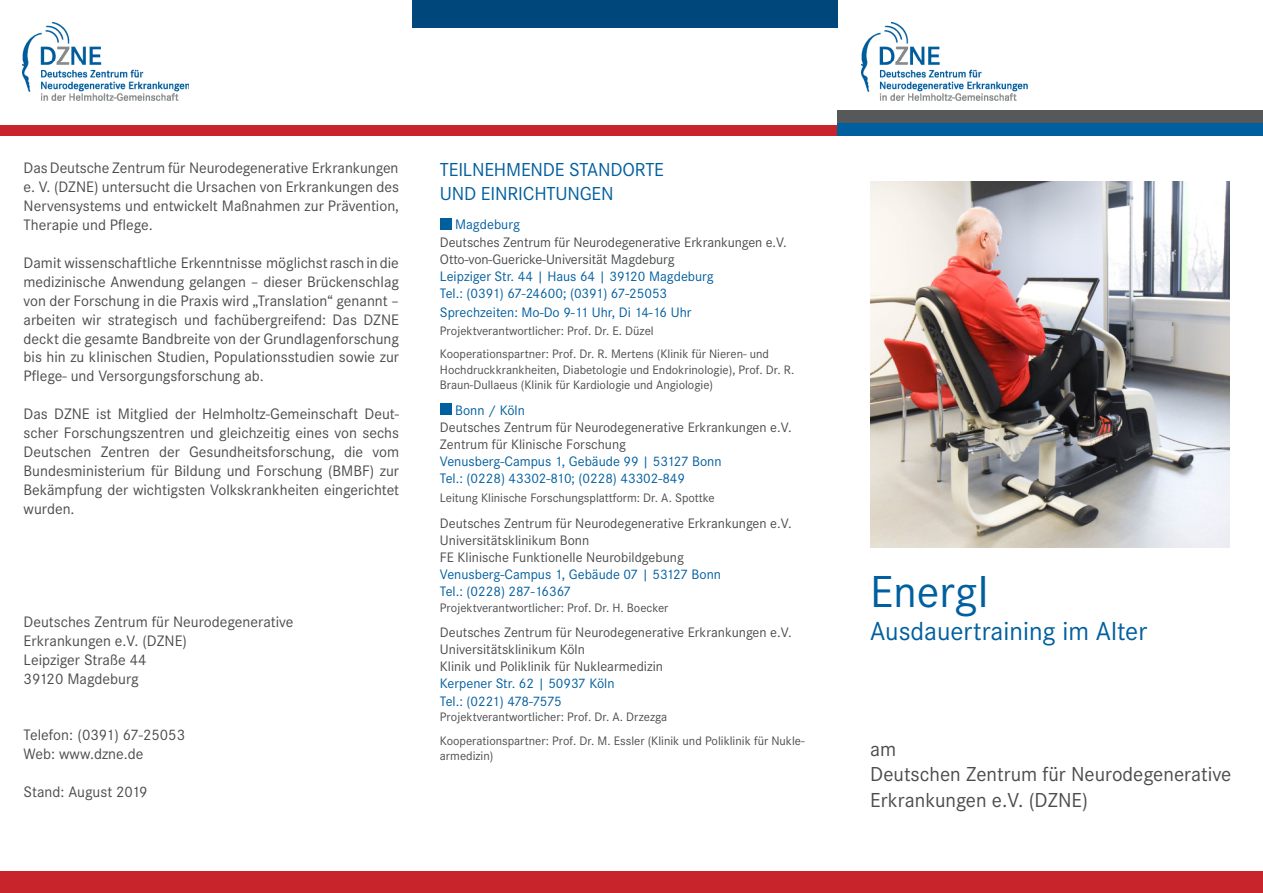
<style>
.page{position:relative;width:1263px;height:893px;background:#fff}
.page>*{position:absolute;margin:0;border:0;box-sizing:border-box;transform-origin:0 0}
.t1{font:46.5px "Corporate S";color:#005f9f}
.t2{font:27px "Corporate S";color:#005f9f}
.t3{font:21px/25.2px "Corporate S";color:#4b4c4d}
.t4{font:19.5px/23.4px "Corporate S";letter-spacing:-.01em;color:#005f9f}
.t5{font:15.75px/18.9px "Corporate S";color:#4b4c4d;text-align:justify}
.t6{font:14.25px "Corporate S";color:#4b4c4d}
.t7{font:14.25px/17.1px "Corporate S";color:#005f9f}
.t8{font:12.75px/15.3px "Corporate S";color:#4b4c4d}
</style>
<div class="page">
<div style="left:440px;top:218px;width:12px;height:11px;background:#005f9f"></div>
<div style="left:440px;top:403px;width:12px;height:12px;background:#005f9f"></div>
<div style="left:412px;top:0;width:426px;height:28px;background:#00477b"></div>
<div style="left:0;top:125px;width:838px;height:11px;background:#c8242b"></div>
<div style="left:0;top:872px;width:1263px;height:21px;background:#c8242b"></div>
<div style="left:838px;top:111px;width:425px;height:13px;background:#57585a"></div>
<div style="left:838px;top:123px;width:425px;height:13px;background:#005f9f"></div>
<img style="left:862px;top:22px;width:165px;height:79px">
<img style="left:23px;top:22px;width:166px;height:79px">
<img style="left:870px;top:182px;width:359px;height:365px">
<p class="t5" style="left:24px;top:159px;width:377px">Das Deutsche Zentrum für Neurodegenerative Erkrankungen e. V. (DZNE) untersucht die Ursachen von Erkrankungen des Nervensystems und entwickelt Maßnahmen zur Prävention, Therapie und Pflege.</p>
<p class="t5" style="left:24px;top:253px;width:377px">Damit wissenschaftliche Erkenntnisse möglichst rasch in die medizinische Anwendung gelangen – dieser Brückenschlag von der Forschung in die Praxis wird „Translation“ genannt – arbeiten wir strategisch und fachübergreifend: Das DZNE deckt die gesamte Bandbreite von der Grundlagenforschung bis hin zu klinischen Studien, Populationsstudien sowie zur Pflege- und Versorgungsforschung ab.</p>
<p class="t5" style="left:24px;top:405px;width:377px">Das DZNE ist Mitglied der Helmholtz-Gemeinschaft Deut&shy;scher Forschungszentren und gleichzeitig eines von sechs Deutschen Zentren der Gesundheitsforschung, die vom Bundesministerium für Bildung und Forschung (BMBF) zur Bekämpfung der wichtigsten Volkskrankheiten eingerichtet wurden.</p>
<p class="t5" style="left:24px;top:612px;width:271px">Deutsches Zentrum für Neurodegenerative</p>
<p class="t5" style="left:24px;top:631px;width:165px">Erkrankungen e.V. (DZNE)</p>
<p class="t5" style="left:24px;top:650px;width:125px">Leipziger Straße 44</p>
<p class="t5" style="left:24px;top:669px;width:117px">39120 Magdeburg</p>
<p class="t5" style="left:24px;top:726px;width:163px">Telefon: (0391) 67-25053</p>
<p class="t5" style="left:24px;top:745px;width:121px">Web: www.dzne.de</p>
<p class="t5" style="left:24px;top:783px;width:126px">Stand: August 2019</p>
<p class="t4" style="left:440px;top:158px;width:226px">TEILNEHMENDE STANDORTE<br>UND EINRICHTUNGEN</p>
<p class="t7" style="left:455px;top:216px;width:66px">Magdeburg</p>
<p class="t6" style="left:440px;top:234px;width:348px">Deutsches Zentrum für Neurodegenerative Erkrankungen e.V.</p>
<p class="t6" style="left:440px;top:251px;width:236px">Otto-von-Guericke-Universität Magdeburg</p>
<p class="t7" style="left:440px;top:268px;width:275px">Leipziger Str. 44 | Haus 64 | 39120 Magdeburg</p>
<p class="t7" style="left:440px;top:285px;width:229px">Tel.: (0391) 67-24600; (0391) 67-25053</p>
<p class="t7" style="left:440px;top:304px;width:253px">Sprechzeiten: Mo-Do 9-11 Uhr, Di 14-16 Uhr</p>
<p class="t8" style="left:440px;top:323px;width:215px">Projektverantwortlicher: Prof. Dr. E. Düzel</p>
<p class="t8" style="left:440px;top:347px;width:356px">Kooperationspartner: Prof. Dr. R. Mertens (Klinik für Nieren- und<br>Hochdruckkrankheiten, Diabetologie und Endokrinologie), Prof. Dr. R.<br>Braun-Dullaeus (Klinik für Kardiologie und Angiologie)</p>
<p class="t7" style="left:455px;top:401px;width:71px">Bonn / Köln</p>
<p class="t6" style="left:440px;top:419px;width:353px">Deutsches Zentrum für Neurodegenerative Erkrankungen e.V.</p>
<p class="t6" style="left:440px;top:436px;width:188px">Zentrum für Klinische Forschung</p>
<p class="t7" style="left:440px;top:453px;width:283px">Venusberg-Campus 1, Gebäude 99 | 53127 Bonn</p>
<p class="t7" style="left:440px;top:470px;width:247px">Tel.: (0228) 43302-810; (0228) 43302-849</p>
<p class="t8" style="left:440px;top:490px;width:276px">Leitung Klinische Forschungsplattform: Dr. A. Spottke</p>
<p class="t6" style="left:440px;top:515px;width:353px">Deutsches Zentrum für Neurodegenerative Erkrankungen e.V.</p>
<p class="t6" style="left:440px;top:532px;width:151px">Universitätsklinikum Bonn</p>
<p class="t6" style="left:440px;top:549px;width:245px">FE Klinische Funktionelle Neurobildgebung</p>
<p class="t7" style="left:440px;top:566px;width:283px">Venusberg-Campus 1, Gebäude 07 | 53127 Bonn<br>Tel.: (0228) 287-16367</p>
<p class="t8" style="left:440px;top:600px;width:230px">Projektverantwortlicher: Prof. Dr. H. Boecker</p>
<p class="t6" style="left:440px;top:624px;width:353px">Deutsches Zentrum für Neurodegenerative Erkrankungen e.V.</p>
<p class="t6" style="left:440px;top:641px;width:147px">Universitätsklinikum Köln</p>
<p class="t6" style="left:440px;top:658px;width:225px">Klinik und Poliklinik für Nuklearmedizin</p>
<p class="t7" style="left:440px;top:675px;width:176px">Kerpener Str. 62 | 50937 Köln<br>Tel.: (0221) 478-7575</p>
<p class="t8" style="left:440px;top:709px;width:229px">Projektverantwortlicher: Prof. Dr. A. Drzezga</p>
<p class="t8" style="left:440px;top:733px;width:366px">Kooperationspartner: Prof. Dr. M. Essler (Klinik und Poliklinik für Nukle&shy;armedizin)</p>
<p class="t1" style="left:870px;top:565px;width:120px">EnergI</p>
<p class="t2" style="left:870px;top:615px;width:278px">Ausdauertraining im Alter</p>
<p class="t3" style="left:870px;top:737px;width:28px">am</p>
<p class="t3" style="left:870px;top:762px;width:363px">Deutschen Zentrum für Neurodegenerative<br>Erkrankungen e.V. (DZNE)</p>
</div>
